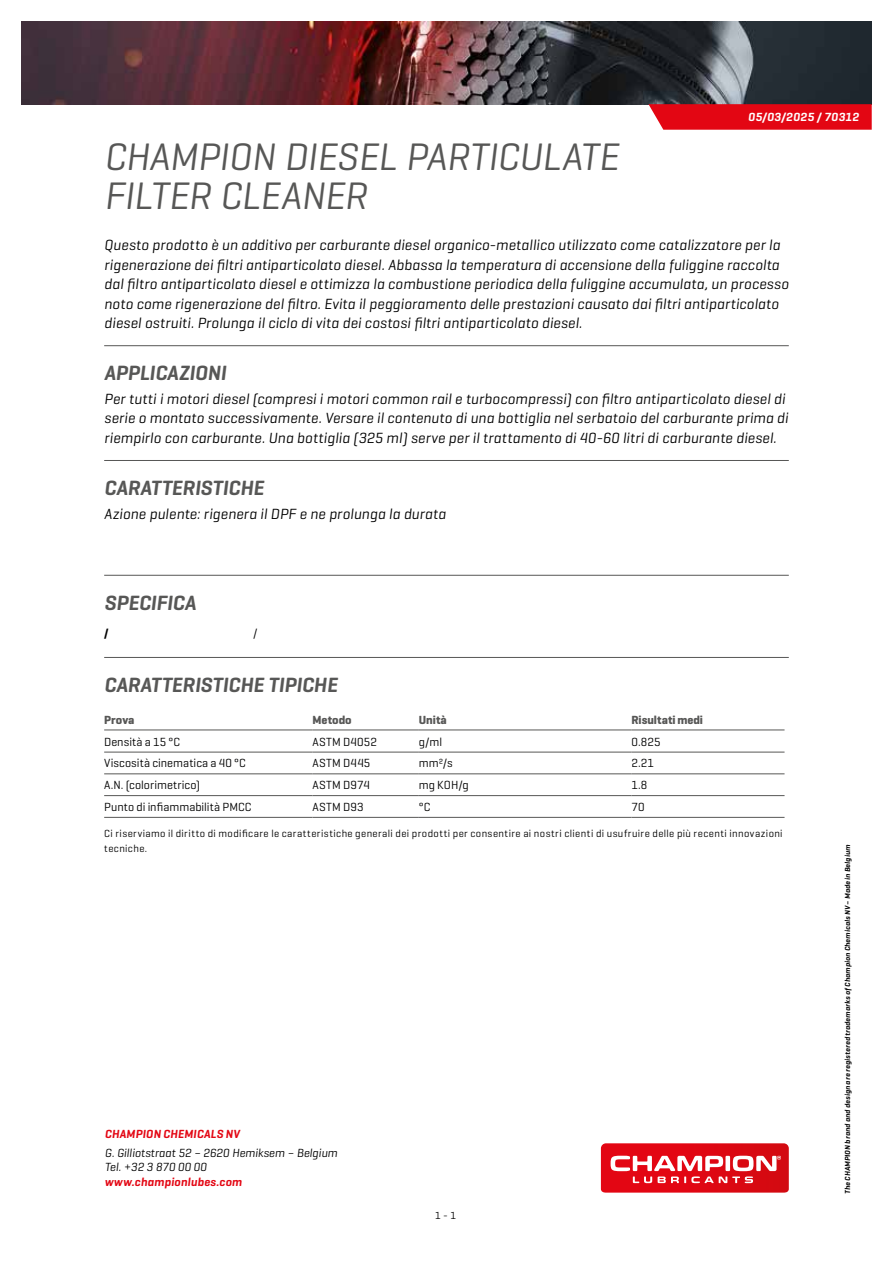
<style>
.page{position:relative;width:893px;height:1263px;background:#fff}
.page>*{position:absolute;margin:0;border:0;box-sizing:border-box;transform-origin:0 0}
.t1{font:italic 39px/39px "Geogrotesque";letter-spacing:-.01em;color:#575756}
.t2{font:italic 600 21px "Geogrotesque";letter-spacing:-.005em;color:#575756}
.t3{font:italic 15px/19.5px "Geogrotesque";letter-spacing:.01em;color:#000}
.t4{font:12px "Geogrotesque";letter-spacing:.01em;color:#000}
.t5{font:italic 12px/14.4px "Geogrotesque";color:#000}
.t6{font:italic 600 12px "Geogrotesque";letter-spacing:.015em;color:#e30613}
.t7{font:700 12px "Geogrotesque";color:#575756}
.t8{font:italic 600 12px "Geogrotesque";letter-spacing:.035em;color:#fff}
.t9{font:600 12px "Geogrotesque";color:#000}
.t10{font:10.5px/15px "Geogrotesque";letter-spacing:.035em;color:#000}
.t11{font:italic 600 7.5px "Geogrotesque";letter-spacing:.025em;color:#000}
</style>
<div class="page">
<svg style="left:601px;top:1143px;width:188px;height:49px"></svg>
<img style="left:21px;top:21px;width:851px;height:83px">
<svg style="left:648px;top:104px;width:224px;height:26px"></svg>
<hr style="left:104px;top:345px;width:685px;height:1px;background:#575756">
<hr style="left:104px;top:460px;width:685px;height:1px;background:#575756">
<hr style="left:104px;top:575px;width:685px;height:1px;background:#575756">
<hr style="left:104px;top:657px;width:685px;height:1px;background:#575756">
<hr style="left:104px;top:729px;width:209px;height:1px;background:#575756">
<hr style="left:313px;top:729px;width:106px;height:1px;background:#575756">
<hr style="left:419px;top:729px;width:212px;height:1px;background:#575756">
<hr style="left:631px;top:729px;width:153px;height:1px;background:#575756">
<hr style="left:104px;top:752px;width:209px;height:1px;background:#575756">
<hr style="left:313px;top:752px;width:106px;height:1px;background:#575756">
<hr style="left:419px;top:752px;width:212px;height:1px;background:#575756">
<hr style="left:631px;top:752px;width:153px;height:1px;background:#575756">
<hr style="left:104px;top:773px;width:209px;height:1px;background:#575756">
<hr style="left:313px;top:773px;width:106px;height:1px;background:#575756">
<hr style="left:419px;top:773px;width:212px;height:1px;background:#575756">
<hr style="left:631px;top:773px;width:153px;height:1px;background:#575756">
<hr style="left:104px;top:795px;width:209px;height:1px;background:#575756">
<hr style="left:313px;top:795px;width:106px;height:1px;background:#575756">
<hr style="left:419px;top:795px;width:212px;height:1px;background:#575756">
<hr style="left:631px;top:795px;width:153px;height:1px;background:#575756">
<hr style="left:104px;top:817px;width:209px;height:1px;background:#575756">
<hr style="left:313px;top:817px;width:106px;height:1px;background:#575756">
<hr style="left:419px;top:817px;width:212px;height:1px;background:#575756">
<hr style="left:631px;top:817px;width:153px;height:1px;background:#575756">
<p class="t8" style="left:748px;top:110px;width:112px">05/03/2025 / 70312</p>
<h1 class="t1" style="left:104px;top:136px;width:516px">CHAMPION DIESEL PARTICULATE<br>FILTER CLEANER</h1>
<p class="t3" style="left:104px;top:235px;width:686px">Questo prodotto è un additivo per carburante diesel organico-metallico utilizzato come catalizzatore per la rigenerazione dei filtri antiparticolato diesel. Abbassa la temperatura di accensione della fuliggine raccolta dal filtro antiparticolato diesel e ottimizza la combustione periodica della fuliggine accumulata, un processo noto come rigenerazione del filtro. Evita il peggioramento delle prestazioni causato dai filtri antiparticolato diesel ostruiti. Prolunga il ciclo di vita dei costosi filtri antiparticolato diesel.</p>
<h2 class="t2" style="left:104px;top:360px;width:123px">APPLICAZIONI</h2>
<p class="t3" style="left:104px;top:388px;width:686px">Per tutti i motori diesel (compresi i motori common rail e turbocompressi) con filtro antiparticolato diesel di serie o montato successivamente. Versare il contenuto di una bottiglia nel serbatoio del carburante prima di riempirlo con carburante. Una bottiglia (325 ml) serve per il trattamento di 40-60 litri di carburante diesel.</p>
<h2 class="t2" style="left:104px;top:475px;width:161px">CARATTERISTICHE</h2>
<p class="t3" style="left:104px;top:503px;width:343px">Azione pulente: rigenera il DPF e ne prolunga la durata</p>
<h2 class="t2" style="left:104px;top:589px;width:93px">SPECIFICA</h2>
<p class="t9" style="left:104px;top:626px;width:6px">/</p>
<p class="t4" style="left:253px;top:626px;width:6px">/</p>
<h2 class="t2" style="left:104px;top:672px;width:235px">CARATTERISTICHE TIPICHE</h2>
<p class="t7" style="left:104px;top:712px;width:32px">Prova</p>
<p class="t7" style="left:313px;top:712px;width:41px">Metodo</p>
<p class="t7" style="left:419px;top:712px;width:29px">Unità</p>
<p class="t7" style="left:631px;top:712px;width:73px">Risultati medi</p>
<p class="t4" style="left:104px;top:734px;width:77px">Densità a 15 °C</p>
<p class="t4" style="left:313px;top:734px;width:66px">ASTM D4052</p>
<p class="t4" style="left:419px;top:734px;width:25px">g/ml</p>
<p class="t4" style="left:631px;top:734px;width:31px">0.825</p>
<p class="t4" style="left:104px;top:756px;width:143px">Viscosità cinematica a 40 °C</p>
<p class="t4" style="left:313px;top:756px;width:59px">ASTM D445</p>
<p class="t4" style="left:419px;top:756px;width:35px">mm²/s</p>
<p class="t4" style="left:631px;top:756px;width:24px">2.21</p>
<p class="t4" style="left:104px;top:778px;width:97px">A.N. (colorimetrico)</p>
<p class="t4" style="left:313px;top:778px;width:59px">ASTM D974</p>
<p class="t4" style="left:419px;top:778px;width:52px">mg KOH/g</p>
<p class="t4" style="left:631px;top:778px;width:17px">1.8</p>
<p class="t4" style="left:104px;top:799px;width:149px">Punto di infiammabilità PMCC</p>
<p class="t4" style="left:313px;top:799px;width:53px">ASTM D93</p>
<p class="t4" style="left:419px;top:799px;width:13px">°C</p>
<p class="t4" style="left:631px;top:799px;width:15px">70</p>
<p class="t10" style="left:104px;top:826px;width:680px">Ci riserviamo il diritto di modificare le caratteristiche generali dei prodotti per consentire ai nostri clienti di usufruire delle più recenti innovazioni tecniche.</p>
<p class="t6" style="left:105px;top:1126px;width:136px">CHAMPION CHEMICALS NV</p>
<p class="t5" style="left:105px;top:1145px;width:234px">G. Gilliotstraat 52 – 2620 Hemiksem – Belgium<br>Tel. +32 3 870 00 00</p>
<p class="t6" style="left:105px;top:1174px;width:139px">www.championlubes.com</p>
<p class="t10" style="left:435px;top:1207px;width:23px">1 - 1</p>
<p class="t11" style="left:843px;top:1194px;width:351px;rotate:-90deg">The CHAMPION brand and design are registered trademarks of Champion Chemicals NV – Made in Belgium</p>
</div>
